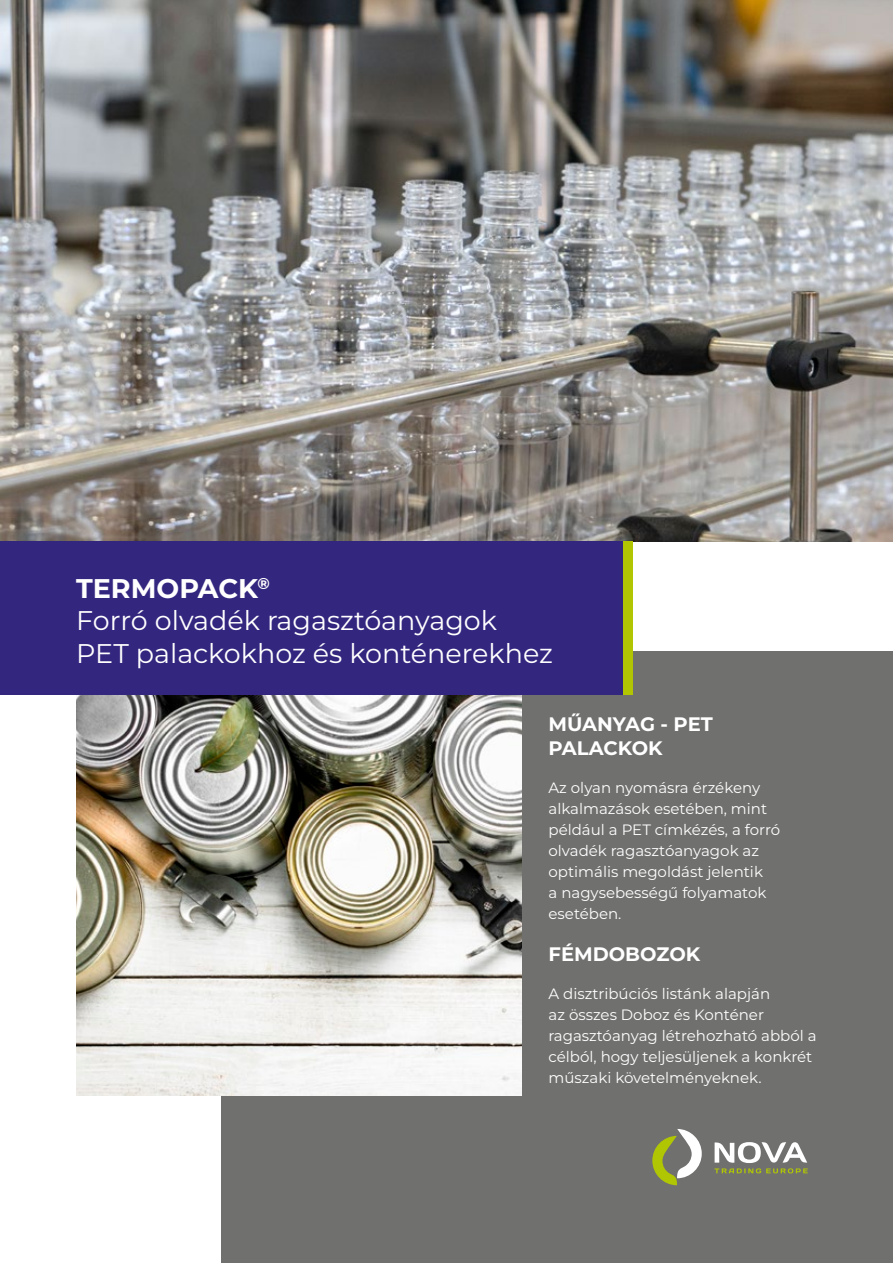
<style>
.page{position:relative;width:893px;height:1263px;background:#fff}
.page>*{position:absolute;margin:0;border:0;box-sizing:border-box;transform-origin:0 0}
.t1{font:27px/32.4px "Montserrat";color:#fff}
.t2{font:700 19.5px/24px "Montserrat";color:#fff}
.t3{font:15px/21px "Montserrat";color:#fff}
.s1{font-weight:700}
</style>
<div class="page">
<img style="left:0;top:0;width:893px;height:542px">
<div style="left:221px;top:651px;width:672px;height:612px;background:#70706f"></div>
<img style="left:76px;top:695px;width:446px;height:401px">
<div style="left:0;top:542px;width:624px;height:153px;background:#33267f"></div>
<div style="left:624px;top:542px;width:9px;height:153px;background:#b1c503"></div>
<svg style="left:652px;top:1129px;width:50px;height:56px"></svg>
<svg style="left:714px;top:1142px;width:94px;height:31px"></svg>
<h1 class="t1" style="left:76px;top:571px;width:478px"><span class="s1">TERMOPACK</span><sup>®<br></sup>Forró olvadék ragasztóanyagok<br>PET palackokhoz és konténerekhez</h1>
<h2 class="t2" style="left:549px;top:711px;width:166px">MŰANYAG - PET<br>PALACKOK</h2>
<p class="t3" style="left:549px;top:776px;width:233px">Az olyan nyomásra érzékeny alkalmazások esetében, mint például a PET címkézés, a forró olvadék ragasztóanyagok az optimális megoldást jelentik<br>a nagysebességű folyamatok esetében.</p>
<h2 class="t2" style="left:549px;top:941px;width:153px">FÉMDOBOZOK</h2>
<p class="t3" style="left:549px;top:983px;width:269px">A disztribúciós listánk alapján<br>az összes Doboz és Konténer ragasztóanyag létrehozható abból a célból, hogy teljesüljenek a konkrét műszaki követelményeknek.</p>
</div>
